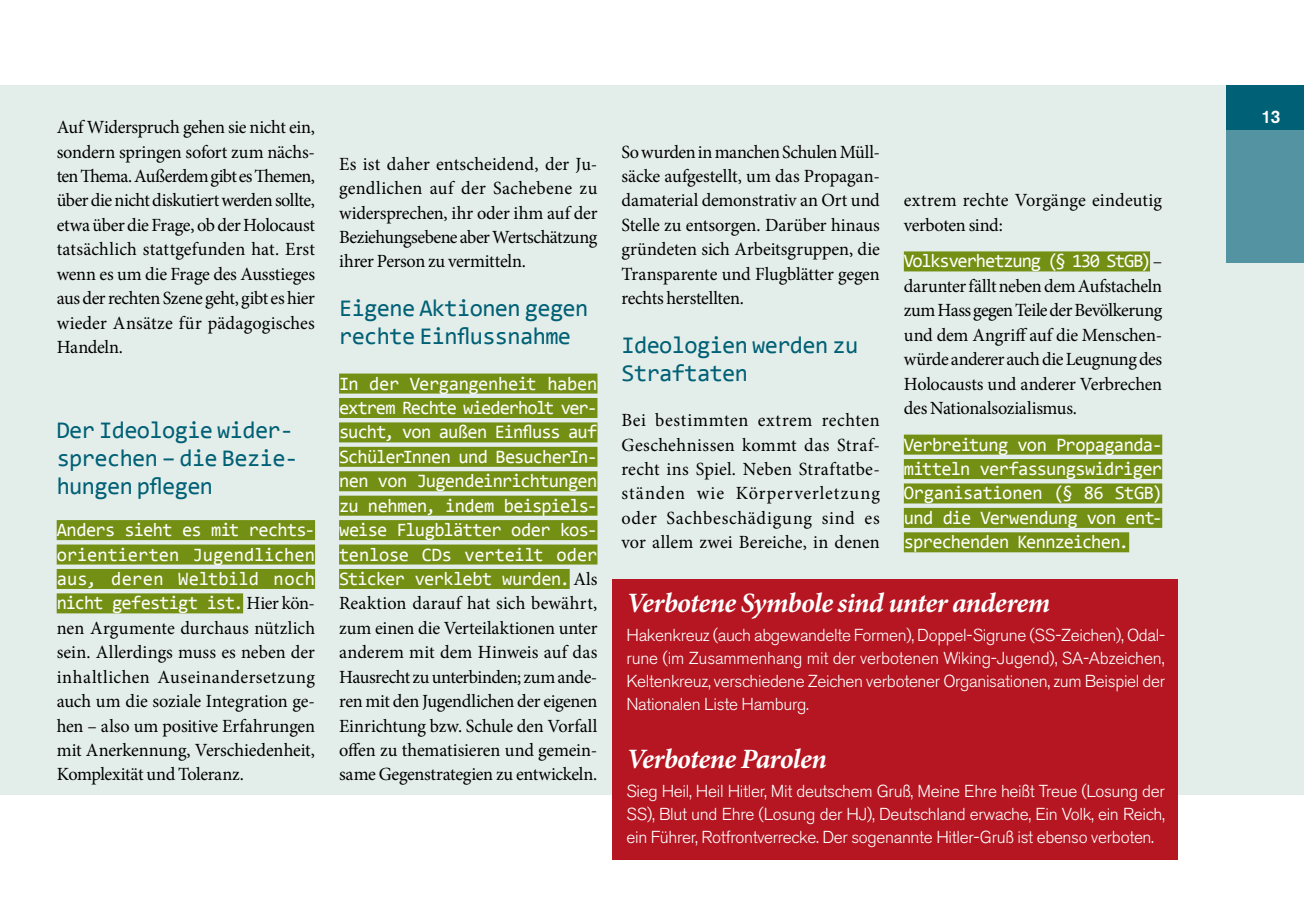
<style>
.page{position:relative;width:1304px;height:908px;background:#fff}
.page>*{position:absolute;margin:0;border:0;box-sizing:border-box;transform-origin:0 0}
.t1{font:italic 700 28px "Minion Pro";letter-spacing:-.025em;color:#fff}
.t2{font:24px/28px "Consolas";letter-spacing:-.025em;color:#006075}
.t3{font:19px/24.4px "Consolas";letter-spacing:-.03em;color:#fff;text-align:justify}
.t4{font:19px "Consolas";letter-spacing:-.065em;color:#fff}
.t5{font:18.6px/24.4px "Minion Pro";letter-spacing:-.01em;color:#000;text-align:justify}
.t6{font:500 18px "Akzidenz Grotesk BE";color:#fff}
.t7{font:300 17.2px/23px "Akzidenz Grotesk BE";letter-spacing:-.02em;color:#fff;text-align:justify}
.s1{font-family:"Minion Pro";font-size:18.6px;color:#000}
</style>
<div class="page">
<div style="left:0;top:85px;width:1304px;height:709px;background:#e3edea"></div>
<div style="left:1226px;top:85px;width:78px;height:177px;background:#5393a2"></div>
<div style="left:1226px;top:85px;width:78px;height:45px;background:#006075"></div>
<div style="left:57px;top:520px;width:258px;height:20px;background:#749014"></div>
<div style="left:57px;top:544px;width:258px;height:20px;background:#749014"></div>
<div style="left:57px;top:568px;width:258px;height:20px;background:#749014"></div>
<div style="left:57px;top:593px;width:186px;height:20px;background:#749014"></div>
<div style="left:339px;top:373px;width:258px;height:20px;background:#749014"></div>
<div style="left:339px;top:398px;width:258px;height:20px;background:#749014"></div>
<div style="left:339px;top:422px;width:258px;height:20px;background:#749014"></div>
<div style="left:339px;top:446px;width:258px;height:20px;background:#749014"></div>
<div style="left:339px;top:471px;width:258px;height:20px;background:#749014"></div>
<div style="left:339px;top:495px;width:258px;height:20px;background:#749014"></div>
<div style="left:339px;top:520px;width:258px;height:20px;background:#749014"></div>
<div style="left:339px;top:544px;width:258px;height:20px;background:#749014"></div>
<div style="left:339px;top:568px;width:231px;height:20px;background:#749014"></div>
<div style="left:904px;top:251px;width:246px;height:20px;background:#749014"></div>
<div style="left:904px;top:434px;width:258px;height:20px;background:#749014"></div>
<div style="left:904px;top:459px;width:258px;height:20px;background:#749014"></div>
<div style="left:904px;top:483px;width:258px;height:20px;background:#749014"></div>
<div style="left:904px;top:507px;width:258px;height:20px;background:#749014"></div>
<div style="left:904px;top:532px;width:225px;height:20px;background:#749014"></div>
<div style="left:612px;top:578px;width:566px;height:280px;background:#b51621"></div>
<p class="t5" style="left:57px;top:115px;width:260px">Auf Widerspruch gehen sie nicht ein, sondern springen sofort zum nächs&shy;ten Thema. Außerdem gibt es Themen, über die nicht diskutiert werden sollte, etwa über die Frage, ob der Holocaust tatsächlich stattgefunden hat. Erst wenn es um die Frage des Ausstieges aus der rechten Szene geht, gibt es hier wieder Ansätze für pädagogisches Handeln.</p>
<p class="t2" style="left:57px;top:415px;width:243px">Der Ideologie wider&shy;sprechen – die Bezie&shy;hungen pflegen</p>
<p class="t3" style="left:57px;top:517px;width:260px">Anders sieht es mit rechts&shy;orientierten Jugendlichen aus, deren Weltbild noch nicht gefestigt ist. <span class="s1">Hier kön-</span></p>
<p class="t5" style="left:57px;top:615px;width:260px">nen Argumente durchaus nützlich sein. Allerdings muss es neben der inhaltlichen Auseinandersetzung auch um die soziale Integration ge&shy;hen – also um positive Erfahrungen mit Anerkennung, Verschiedenheit, Komplexität und Toleranz.</p>
<p class="t5" style="left:339px;top:152px;width:260px">Es ist daher entscheidend, der Ju&shy;gendlichen auf der Sachebene zu widersprechen, ihr oder ihm auf der Beziehungsebene aber Wertschätzung ihrer Person zu vermitteln.</p>
<p class="t2" style="left:339px;top:293px;width:251px">Eigene Aktionen gegen rechte Einflussnahme</p>
<p class="t3" style="left:339px;top:370px;width:260px">In der Vergangenheit haben extrem Rechte wiederholt ver&shy;sucht, von außen Einfluss auf SchülerInnen und BesucherIn&shy;nen von Jugendeinrichtungen zu nehmen, indem beispiels&shy;weise Flugblätter oder kos&shy;tenlose CDs verteilt oder Sticker verklebt wurden. <span class="s1">Als</span></p>
<p class="t5" style="left:339px;top:591px;width:260px">Reaktion darauf hat sich bewährt, zum einen die Verteilaktionen unter anderem mit dem Hinweis auf das Hausrecht zu unterbinden; zum ande&shy;ren mit den Jugendlichen der eigenen Einrichtung bzw. Schule den Vorfall offen zu thematisieren und gemein&shy;same Gegenstrategien zu entwickeln.</p>
<p class="t5" style="left:621px;top:139px;width:260px">So wurden in manchen Schulen Müll&shy;säcke aufgestellt, um das Propagan&shy;damaterial demonstrativ an Ort und Stelle zu entsorgen. Darüber hinaus gründeten sich Arbeitsgruppen, die Transparente und Flugblätter gegen rechts herstellten.</p>
<p class="t2" style="left:621px;top:330px;width:238px">Ideologien werden zu<br>Straftaten</p>
<p class="t5" style="left:621px;top:408px;width:260px">Bei bestimmten extrem rechten Geschehnissen kommt das Straf&shy;recht ins Spiel. Neben Straftatbe&shy;ständen wie Körperverletzung oder Sachbeschädigung sind es vor allem zwei Bereiche, in denen</p>
<p class="t5" style="left:904px;top:188px;width:260px">extrem rechte Vorgänge eindeutig verboten sind:</p>
<p class="t4" style="left:904px;top:249px;width:260px">Volksverhetzung (§ 130 StGB) <span class="s1">–</span></p>
<p class="t5" style="left:904px;top:274px;width:260px">darunter fällt neben dem Aufstacheln zum Hass gegen Teile der Bevölkerung und dem Angriff auf die Menschen&shy;würde anderer auch die Leugnung des Holocausts und anderer Verbrechen des Nationalsozialismus.</p>
<p class="t3" style="left:904px;top:431px;width:260px">Verbreitung von Propaganda&shy;mitteln verfassungswidriger Organisationen (§ 86 StGB) und die Verwendung von ent&shy;sprechenden Kennzeichen.</p>
<h1 class="t1" style="left:626px;top:582px;width:425px">Verbotene Symbole sind unter anderem</h1>
<p class="t7" style="left:626px;top:623px;width:540px">Hakenkreuz (auch abgewandelte Formen), Doppel-Sigrune (SS-Zeichen), Odal&shy;rune (im Zusammenhang mit der verbotenen Wiking-Jugend), SA-Abzeichen, Keltenkreuz, verschiedene Zeichen verbotener Organisationen, zum Beispiel der Nationalen Liste Hamburg.</p>
<h1 class="t1" style="left:626px;top:738px;width:202px">Verbotene Parolen</h1>
<p class="t7" style="left:626px;top:779px;width:540px">Sieg Heil, Heil Hitler, Mit deutschem Gruß, Meine Ehre heißt Treue (Losung der SS), Blut und Ehre (Losung der HJ), Deutschland erwache, Ein Volk, ein Reich, ein Führer, Rotfrontverrecke. Der sogenannte Hitler-Gruß ist ebenso verboten.</p>
<p class="t6" style="left:1261px;top:105px;width:20px">13</p>
</div>
